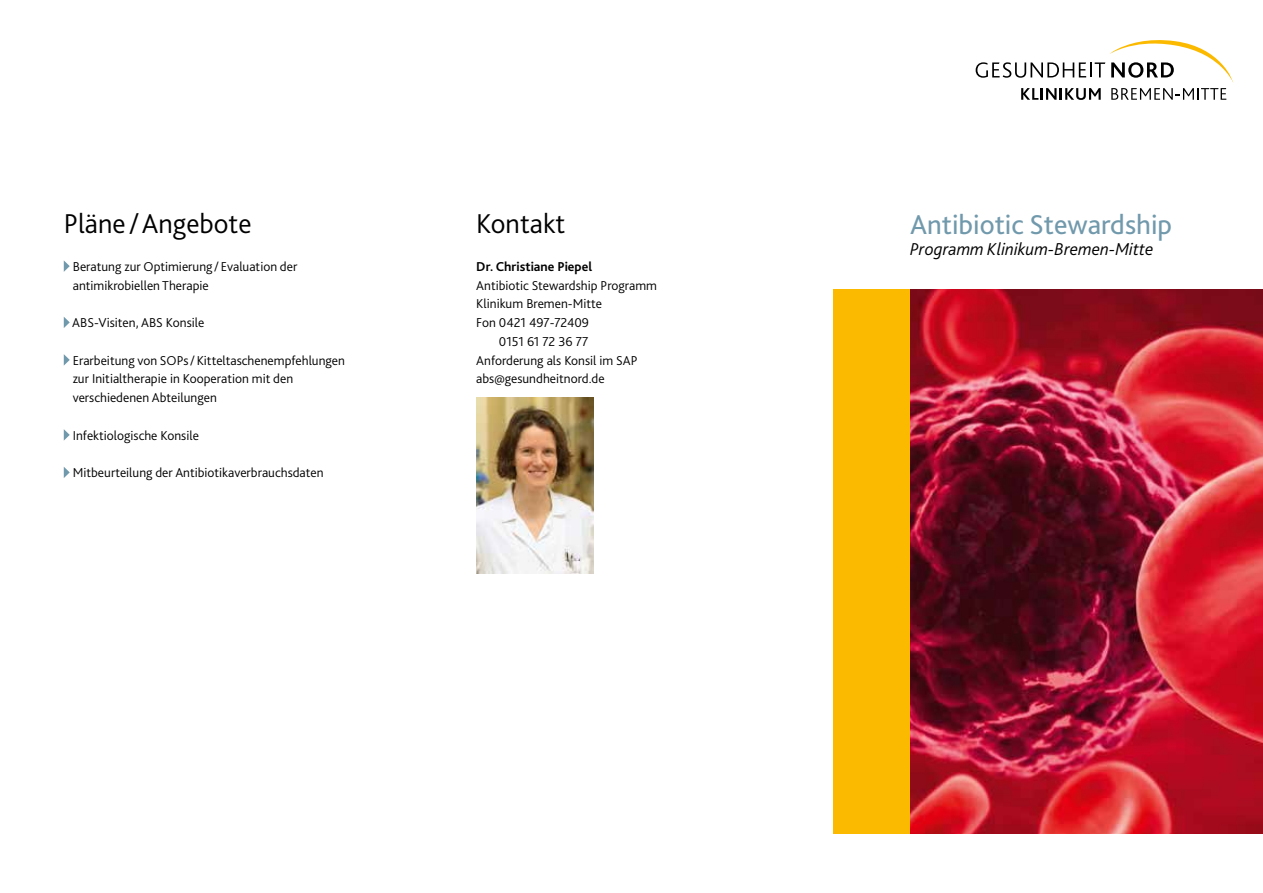
<style>
.page{position:relative;width:1263px;height:893px;background:#fff}
.page>*{position:absolute;margin:0;border:0;box-sizing:border-box;transform-origin:0 0}
.t1{font:28.5px "Bliss 2";color:#7199ac}
.t2{font:300 28.5px "Bliss 2";color:#000}
.t3{font:italic 300 18px "Bliss 2";color:#000}
.t4{font:300 13.5px/18.8px "Bliss 2";color:#000}
.t5{font:700 13.5px "Bliss 2";color:#000}
</style>
<div class="page">
<div style="left:833px;top:289px;width:77px;height:544px;background:#fbba00"></div>
<img style="left:910px;top:289px;width:353px;height:544px">
<svg style="left:976px;top:40px;width:257px;height:60px"></svg>
<svg style="left:64px;top:260px;width:6px;height:12px"></svg>
<svg style="left:64px;top:317px;width:6px;height:11px"></svg>
<svg style="left:64px;top:354px;width:6px;height:12px"></svg>
<svg style="left:64px;top:429px;width:6px;height:12px"></svg>
<svg style="left:64px;top:467px;width:6px;height:11px"></svg>
<img style="left:476px;top:398px;width:117px;height:175px">
<h1 class="t2" style="left:64px;top:206px;width:189px">Pläne /Angebote</h1>
<p class="t4" style="left:73px;top:257px;width:226px">Beratung zur Optimierung / Evaluation der antimikrobiellen Therapie</p>
<p class="t4" style="left:72px;top:313px;width:134px">ABS-Visiten, ABS Konsile</p>
<p class="t4" style="left:73px;top:350px;width:274px">Erarbeitung von SOPs/Kitteltaschenempfehlungen zur Initialtherapie in Kooperation mit den verschiedenen Abteilungen</p>
<p class="t4" style="left:73px;top:425px;width:128px">Infektiologische Konsile</p>
<p class="t4" style="left:73px;top:463px;width:252px">Mitbeurteilung der Antibiotikaverbrauchsdaten</p>
<h1 class="t2" style="left:476px;top:206px;width:91px">Kontakt</h1>
<p class="t5" style="left:476px;top:258px;width:117px">Dr. Christiane Piepel</p>
<p class="t4" style="left:476px;top:275px;width:182px">Antibiotic Stewardship Programm</p>
<p class="t4" style="left:476px;top:294px;width:127px">Klinikum Bremen-Mitte</p>
<p class="t4" style="left:476px;top:313px;width:114px">Fon 0421 497-72409</p>
<p class="t4" style="left:499px;top:332px;width:91px">0151 61 72 36 77</p>
<p class="t4" style="left:476px;top:350px;width:163px">Anforderung als Konsil im SAP</p>
<p class="t4" style="left:476px;top:369px;width:130px">abs@gesundheitnord.de</p>
<h1 class="t1" style="left:910px;top:207px;width:264px">Antibiotic Stewardship</h1>
<h2 class="t3" style="left:910px;top:238px;width:245px">Programm Klinikum-Bremen-Mitte</h2>
</div>
